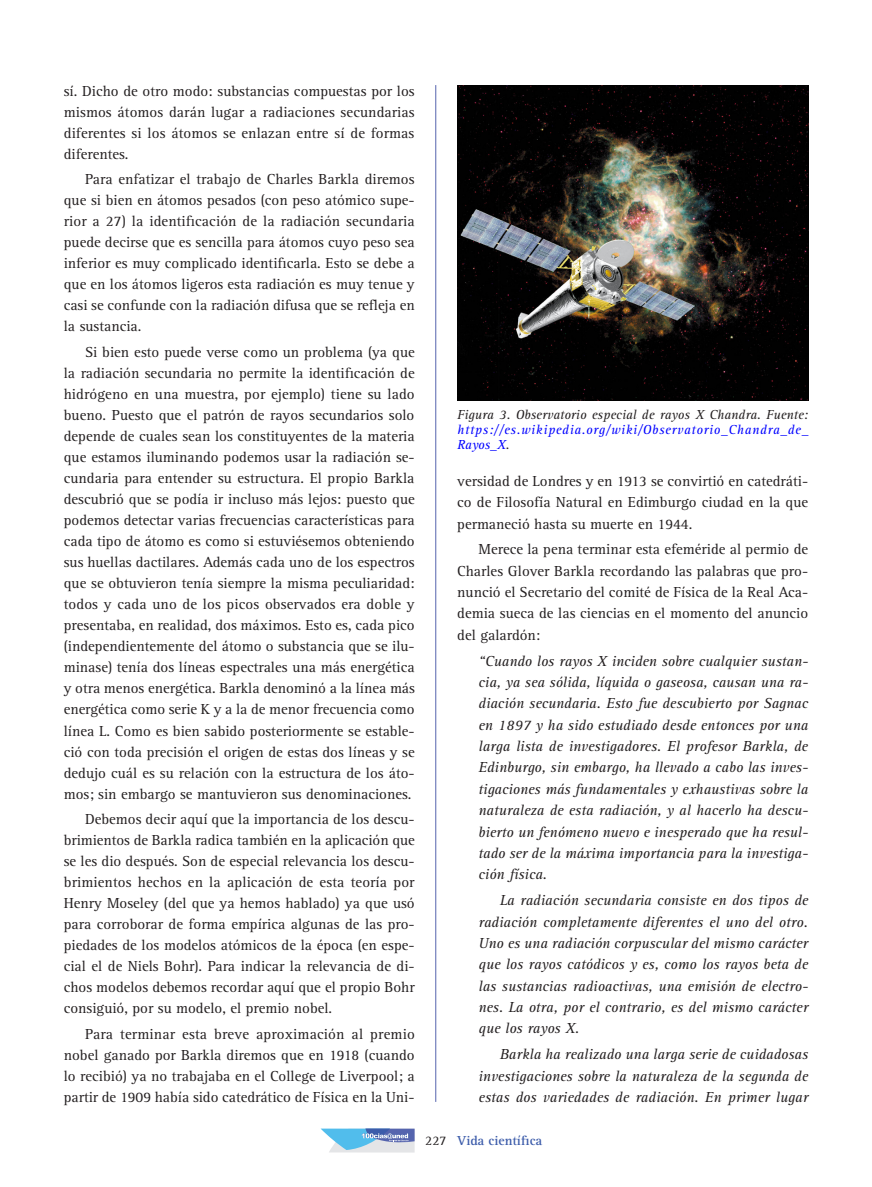
<style>
.page{position:relative;width:872px;height:1187px;background:#fff}
.page>*{position:absolute;margin:0;border:0;box-sizing:border-box;transform-origin:0 0}
.GENERAL-PARRAFO-1{font:15px/21px "Rotis Serif Std";color:#231f20;text-align:justify}
.GENERAL-PARRAFO-1-2{font:italic 15px/21.5px "Rotis Serif Std";color:#231f20;text-align:justify}
.GENERAL-NIVEL-3{font:italic 13.5px/15px "Rotis Serif Std";letter-spacing:.05em;color:#00f;text-align:justify}
.t1{font:700 13.5px "Rotis Serif Std";color:#3c5caa}
.t2{font:13.5px "Rotis Serif Std";color:#231f20}
.s1{color:#231f20}
</style>
<div class="page">
<hr style="left:435px;top:85px;width:1px;height:1016px;background:#5564ae">
<img style="left:457px;top:85px;width:351px;height:316px">
<svg style="left:320px;top:1128px;width:94px;height:24px;background:#9bc2e0"></svg>
<p class="GENERAL-PARRAFO-1" style="left:64px;top:80px;width:352px">sí. Dicho de otro modo: substancias compuestas por los mismos átomos darán lugar a radiaciones secundarias diferentes si los átomos se enlazan entre sí de formas diferentes.</p>
<p class="GENERAL-PARRAFO-1" style="left:64px;top:169px;width:352px;text-indent:21px">Para enfatizar el trabajo de Charles Barkla diremos que si bien en átomos pesados (con peso atómico supe&shy;rior a 27) la identificación de la radiación secundaria puede decirse que es sencilla para átomos cuyo peso sea inferior es muy complicado identificarla. Esto se debe a que en los átomos ligeros esta radiación es muy tenue y casi se confunde con la radiación difusa que se refleja en la sustancia.</p>
<p class="GENERAL-PARRAFO-1" style="left:64px;top:341px;width:353px;text-indent:21px">Si bien esto puede verse como un problema (ya que la radiación secundaria no permite la identificación de hidrógeno en una muestra, por ejemplo) tiene su lado bueno. Puesto que el patrón de rayos secundarios solo depende de cuales sean los constituyentes de la materia que estamos iluminando podemos usar la radiación se&shy;cundaria para entender su estructura. El propio Barkla descubrió que se podía ir incluso más lejos: puesto que podemos detectar varias frecuencias características para cada tipo de átomo es como si estuviésemos obteniendo sus huellas dactilares. Además cada uno de los espectros que se obtuvieron tenía siempre la misma peculiaridad: todos y cada uno de los picos observados era doble y presentaba, en realidad, dos máximos. Esto es, cada pico (independientemente del átomo o substancia que se ilu&shy;minase) tenía dos líneas espectrales una más energética y otra menos energética. Barkla denominó a la línea más energética como serie K y a la de menor frecuencia como línea L. Como es bien sabido posteriormente se estable&shy;ció con toda precisión el origen de estas dos líneas y se dedujo cuál es su relación con la estructura de los áto&shy;mos; sin embargo se mantuvieron sus denominaciones.</p>
<p class="GENERAL-PARRAFO-1" style="left:64px;top:808px;width:352px;text-indent:21px">Debemos decir aquí que la importancia de los descu&shy;brimientos de Barkla radica también en la aplicación que se les dio después. Son de especial relevancia los descu&shy;brimientos hechos en la aplicación de esta teoría por Henry Moseley (del que ya hemos hablado) ya que usó para corroborar de forma empírica algunas de las pro&shy;piedades de los modelos atómicos de la época (en espe&shy;cial el de Niels Bohr). Para indicar la relevancia de di&shy;chos modelos debemos recordar aquí que el propio Bohr consiguió, por su modelo, el premio nobel.</p>
<p class="GENERAL-PARRAFO-1" style="left:64px;top:1023px;width:352px;text-indent:21px">Para terminar esta breve aproximación al premio nobel ganado por Barkla diremos que en 1918 (cuando lo recibió) ya no trabajaba en el College de Liverpool; a partir de 1909 había sido catedrático de Física en la Uni-</p>
<p class="GENERAL-NIVEL-3" style="left:457px;top:407px;width:353px"><span class="s1">Figura 3. Observatorio especial de rayos X Chandra. Fuente: </span>https://es.wikipedia.org/wiki/Observatorio_Chandra_de_ Rayos_X<span class="s1">.</span></p>
<p class="GENERAL-PARRAFO-1" style="left:457px;top:470px;width:352px;line-height:21.5px">versidad de Londres y en 1913 se convirtió en catedráti&shy;co de Filosofía Natural en Edimburgo ciudad en la que permaneció hasta su muerte en 1944.</p>
<p class="GENERAL-PARRAFO-1" style="left:457px;top:539px;width:352px;line-height:21.5px;text-indent:21px">Merece la pena terminar esta efeméride al permio de Charles Glover Barkla recordando las palabras que pro&shy;nunció el Secretario del comité de Física de la Real Aca&shy;demia sueca de las ciencias en el momento del anuncio del galardón:</p>
<p class="GENERAL-PARRAFO-1-2" style="left:478px;top:650px;width:331px">“Cuando los rayos X inciden sobre cualquier sustan&shy;cia, ya sea sólida, líquida o gaseosa, causan una ra&shy;diación secundaria. Esto fue descubierto por Sagnac en 1897 y ha sido estudiado desde entonces por una larga lista de investigadores. El profesor Barkla, de Edinburgo, sin embargo, ha llevado a cabo las inves&shy;tigaciones más fundamentales y exhaustivas sobre la naturaleza de esta radiación, y al hacerlo ha descu&shy;bierto un fenómeno nuevo e inesperado que ha resul&shy;tado ser de la máxima importancia para la investiga&shy;ción física.</p>
<p class="GENERAL-PARRAFO-1-2" style="left:478px;top:889px;width:331px;text-indent:21px">La radiación secundaria consiste en dos tipos de radiación completamente diferentes el uno del otro.<br>Uno es una radiación corpuscular del mismo carácter que los rayos catódicos y es, como los rayos beta de las sustancias radioactivas, una emisión de electro&shy;nes. La otra, por el contrario, es del mismo carácter que los rayos X.</p>
<p class="GENERAL-PARRAFO-1-2" style="left:478px;top:1043px;width:331px;text-indent:21px">Barkla ha realizado una larga serie de cuidadosas investigaciones sobre la naturaleza de la segunda de estas dos variedades de radiación. En primer lugar</p>
<p class="t2" style="left:425px;top:1133px;width:23px">227</p>
<p class="t1" style="left:457px;top:1132px;width:87px">Vida científica</p>
</div>
